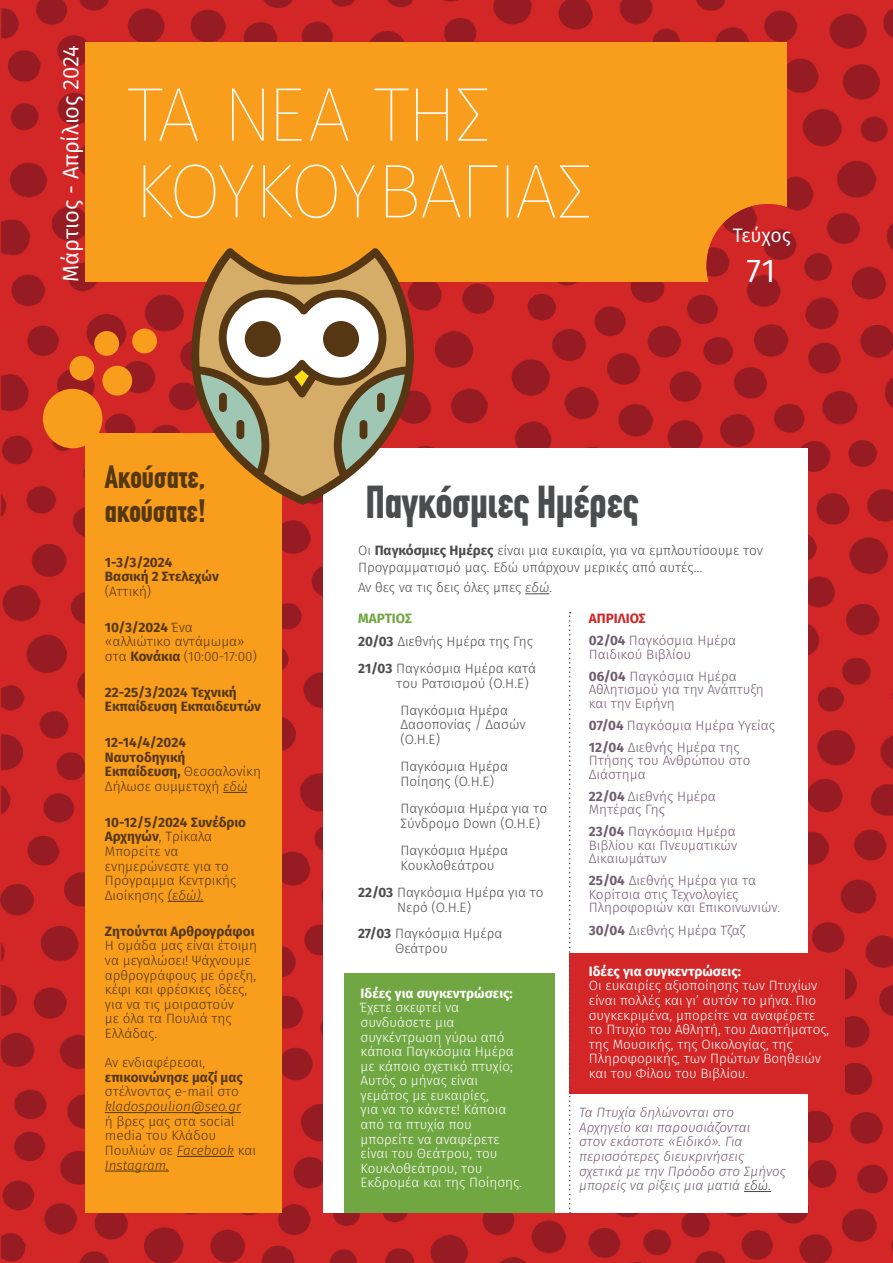
<style>
.page{position:relative;width:893px;height:1263px;background:#fff}
.page>*{position:absolute;margin:0;border:0;box-sizing:border-box;transform-origin:0 0}
.t1{font:700 condensed 45px "CF Din";color:#4b4c4d}
.t2{font:33px "Fira Sans";color:#fff}
.t3{font:700 condensed 31.5px/34px "CF Din";color:#553714}
.t4{font:22.5px "Fira Sans";letter-spacing:-.01em;color:#fff}
.t5{font:19.5px "Fira Sans";letter-spacing:-.005em;color:#fff}
.t6{font:300 13.5px/14.5px "Fira Sans";color:#fff}
.t7{font:300 13.5px/14.5px "Fira Sans";color:#4b4c4d}
.t8{font:300 13.5px/14.5px "Fira Sans";color:#553714}
.t9{font:300 13.5px/13.5px "Fira Sans";color:#725c70}
.t10{font:700 13.5px/14.5px "Fira Sans";color:#553714}
.t11{font:italic 300 13.5px/14.5px "Fira Sans";color:#725c70}
.t12{font:700 13.5px "Fira Sans";color:#fff}
.t13{font:italic 300 13.5px "Fira Sans";color:#553714}
.s1{font-weight:700}
.s2{font-weight:300}
.s3{font-weight:300;font-style:italic}
.s4{font-style:italic}
.s5{font-weight:700;color:#71a742}
.s6{font-weight:700;color:#d32727}
.s7{color:#4b4c4d}
</style>
<div class="page">
<img style="left:0;top:0;width:893px;height:1263px">
<div style="left:323px;top:449px;width:485px;height:764px;background:#fff"></div>
<div style="left:344px;top:974px;width:211px;height:239px;background:#71a742"></div>
<div style="left:85px;top:434px;width:197px;height:779px;background:#f89d1c"></div>
<div style="left:85px;top:43px;width:702px;height:239px;background:#f89d1c"></div>
<svg style="left:128px;top:89px;width:70px;height:52px"></svg>
<svg style="left:232px;top:89px;width:32px;height:52px"></svg>
<svg style="left:277px;top:89px;width:25px;height:52px"></svg>
<svg style="left:310px;top:89px;width:38px;height:52px"></svg>
<svg style="left:374px;top:89px;width:35px;height:52px"></svg>
<svg style="left:416px;top:89px;width:32px;height:52px"></svg>
<svg style="left:458px;top:89px;width:29px;height:52px"></svg>
<svg style="left:144px;top:164px;width:110px;height:54px"></svg>
<svg style="left:263px;top:165px;width:112px;height:53px"></svg>
<svg style="left:386px;top:165px;width:74px;height:52px"></svg>
<svg style="left:469px;top:165px;width:29px;height:52px"></svg>
<hr style="left:507px;top:165px;width:1px;height:52px;background:#fff">
<svg style="left:517px;top:165px;width:72px;height:52px"></svg>
<svg style="left:115px;top:282px;width:345px;height:167px;background:#c42b25"></svg>
<svg style="left:191px;top:248px;width:223px;height:256px"></svg>
<svg style="left:194px;top:290px;width:217px;height:184px"></svg>
<svg style="left:223px;top:792px;width:24px;height:1px"></svg>
<hr style="left:168px;top:901px;width:36px;height:1px;background:#553714">
<hr style="left:105px;top:1112px;width:136px;height:1px;background:#553714">
<hr style="left:177px;top:1156px;width:57px;height:1px;background:#553714">
<hr style="left:105px;top:1171px;width:64px;height:1px;background:#553714">
<svg style="left:525px;top:593px;width:24px;height:1px"></svg>
<div style="left:569px;top:953px;width:275px;height:141px;background:#d32727"></div>
<svg style="left:744px;top:1191px;width:27px;height:1px"></svg>
<svg style="left:569px;top:612px;width:2px;height:602px"></svg>
<div style="left:43px;top:389px;width:59px;height:59px;background:#f89d1c;border-radius:50%"></div>
<div style="left:102px;top:366px;width:30px;height:30px;background:#f89d1c;border-radius:50%"></div>
<div style="left:69px;top:356px;width:25px;height:25px;background:#f89d1c;border-radius:50%"></div>
<div style="left:94px;top:331px;width:25px;height:25px;background:#f89d1c;border-radius:50%"></div>
<div style="left:132px;top:329px;width:25px;height:24px;background:#f89d1c;border-radius:50%"></div>
<img style="left:706px;top:204px;width:123px;height:123px;border-radius:61px">
<h3 class="t4" style="left:55px;top:282px;width:238px;rotate:-90deg">Μάρτιος - Απρίλιος 2024</h3>
<h3 class="t3" style="left:105px;top:461px;width:102px">Ακούσατε, ακούσατε!</h3>
<p class="t10" style="left:105px;top:555px;width:115px">1-3/3/2024<br>Βασική 2 Στελεχών</p>
<p class="t8" style="left:105px;top:585px;width:48px">(Αττική)</p>
<p class="t8" style="left:105px;top:621px;width:154px"><span class="s1">10/3/2024</span> Ένα «αλλιώτικο αντάμωμα» στα <span class="s1">Κονάκια</span> (10:00-17:00)</p>
<p class="t10" style="left:105px;top:686px;width:158px">22-25/3/2024 Τεχνική<br>Εκπαίδευση Εκπαιδευτών</p>
<p class="t10" style="left:105px;top:736px;width:158px">12-14/4/2024<br>Ναυτοδηγική<br>Εκπαίδευση, <span class="s2">Θεσσαλονίκη<br>Δήλωσε συμμετοχή</span> <span class="s3">εδώ</span></p>
<p class="t8" style="left:105px;top:816px;width:143px"><span class="s1">10-12/5/2024 Συνέδριο<br>Αρχηγών</span>, Τρίκαλα<br>Μπορείτε να ενημερώνεστε για το<br>Πρόγραμμα Κεντρικής<br>Διοίκησης <span class="s4">(εδώ).</span></p>
<p class="t10" style="left:105px;top:925px;width:151px">Ζητούνται Αρθρογράφοι</p>
<p class="t8" style="left:105px;top:939px;width:154px">Η ομάδα μας είναι έτοιμη να μεγαλώσει! Ψάχνουμε αρθρογράφους με όρεξη, κέφι και φρέσκιες ιδέες, για να τις μοιραστούν<br>με όλα τα Πουλιά της<br>Ελλάδας.</p>
<p class="t8" style="left:105px;top:1056px;width:102px">Αν ενδιαφέρεσαι,</p>
<p class="t10" style="left:105px;top:1071px;width:140px">επικοινώνησε μαζί μας</p>
<p class="t8" style="left:105px;top:1085px;width:136px">στέλνοντας e-mail στο</p>
<p class="t13" style="left:105px;top:1097px;width:138px">kladospoulion@seo.gr</p>
<p class="t8" style="left:105px;top:1115px;width:153px">ή βρες μας στα social media του Κλάδου<br>Πουλιών σε <span class="s4">Facebook</span> και<br><span class="s4">Instagram.</span></p>
<h1 class="t1" style="left:366px;top:478px;width:275px">Παγκόσμιες Ημέρες</h1>
<h3 class="t5" style="left:733px;top:222px;width:59px">Τεύχος</h3>
<h2 class="t2" style="left:747px;top:247px;width:31px">71</h2>
<p class="t7" style="left:358px;top:543px;width:406px;line-height:16.5px">Οι <span class="s1">Παγκόσμιες Ημέρες</span> είναι μια ευκαιρία, για να εμπλουτίσουμε τον<br>Προγραμματισμό μας. Εδώ υπάρχουν μερικές από αυτές…</p>
<p class="t7" style="left:358px;top:581px;width:196px">Αν θες να τις δεις όλες μπες <span class="s4">εδώ</span>.</p>
<p class="t7" style="left:358px;top:608px;width:176px;line-height:23.1px"><span class="s5">ΜΑΡΤΙΟΣ<br></span><span class="s1">20/03</span> Διεθνής Ημέρα της Γης</p>
<p class="t7" style="left:396px;top:662px;width:141px;text-indent:-38px"><span class="s1">21/03</span> Παγκόσμια Ημέρα κατά του Ρατσισμού (O.H.E)</p>
<p class="t7" style="left:401px;top:704px;width:127px">Παγκόσμια Ημέρα<br>Δασοπονίας / Δασών (O.H.E)</p>
<p class="t7" style="left:401px;top:760px;width:109px">Παγκόσμια Ημέρα<br>Ποίησης (O.H.E)</p>
<p class="t7" style="left:401px;top:802px;width:148px">Παγκόσμια Ημέρα για το<br>Σύνδρομο Down (O.H.E)</p>
<p class="t7" style="left:401px;top:844px;width:109px">Παγκόσμια Ημέρα<br>Κουκλοθεάτρου</p>
<p class="t7" style="left:397px;top:886px;width:148px;text-indent:-39px"><span class="s1">22/03</span> Παγκόσμια Ημέρα για το<br>Νερό (O.H.E)</p>
<p class="t7" style="left:395px;top:927px;width:109px;text-indent:-37px"><span class="s1">27/03</span> Παγκόσμια Ημέρα<br>Θεάτρου</p>
<p class="t9" style="left:589px;top:609px;width:149px;line-height:22px"><span class="s6">ΑΠΡΙΛΙΟΣ<br></span><span class="s1">02/04</span> Παγκόσμια Ημέρα</p>
<p class="t9" style="left:589px;top:644px;width:150px;line-height:22px">Παιδικού Βιβλίου<br><span class="s1">06/04</span> Παγκόσμια Ημέρα</p>
<p class="t9" style="left:589px;top:684px;width:177px">Αθλητισμού για την Ανάπτυξη και την Ειρήνη</p>
<p class="t9" style="left:589px;top:715px;width:188px;line-height:22px"><span class="s1">07/04</span> Παγκόσμια Ημέρα Υγείας<br><span class="s1">12/04</span> Διεθνής Ημέρα της</p>
<p class="t9" style="left:589px;top:755px;width:163px">Πτήσης του Ανθρώπου στο<br>Διάστημα</p>
<p class="t9" style="left:589px;top:790px;width:129px"><span class="s1">22/04</span> Διεθνής Ημέρα<br>Μητέρας Γης</p>
<p class="t9" style="left:589px;top:826px;width:150px"><span class="s1">23/04</span> Παγκόσμια Ημέρα<br>Βιβλίου και Πνευματικών<br>Δικαιωμάτων</p>
<p class="t9" style="left:589px;top:875px;width:193px"><span class="s1">25/04</span> Διεθνής Ημέρα για τα<br>Κορίτσια στις Τεχνολογίες<br>Πληροφοριών και Επικοινωνιών.</p>
<p class="t9" style="left:589px;top:925px;width:157px"><span class="s1">30/04</span> Διεθνής Ημέρα Τζαζ</p>
<p class="t12" style="left:361px;top:984px;width:154px">Ιδέες για συγκεντρώσεις:</p>
<p class="t6" style="left:361px;top:1001px;width:163px">Έχετε σκεφτεί να συνδυάσετε μια συγκέντρωση γύρω από κάποια Παγκόσμια Ημέρα με κάποιο σχετικό πτυχίο;<br>Αυτός ο μήνας είναι γεμάτος με ευκαιρίες,<br>για να το κάνετε! Κάποια από τα πτυχία που μπορείτε να αναφέρετε είναι του Θεάτρου, του<br>Κουκλοθεάτρου, του<br>Εκδρομέα και της Ποίησης.</p>
<p class="t12" style="left:589px;top:962px;width:154px">Ιδέες για συγκεντρώσεις:</p>
<p class="t6" style="left:589px;top:979px;width:242px">Οι ευκαιρίες αξιοποίησης των Πτυχίων είναι πολλές και γι’ αυτόν το μήνα. Πιο συγκεκριμένα, μπορείτε να αναφέρετε το Πτυχίο του Αθλητή, του Διαστήματος, της Μουσικής, της Οικολογίας, της Πληροφορικής, των Πρώτων Βοηθειών και του Φίλου του Βιβλίου.</p>
<p class="t11" style="left:579px;top:1106px;width:208px">Τα Πτυχία δηλώνονται στο<br>Αρχηγείο και παρουσιάζονται<br>στον εκάστοτε «Ειδικό». Για περισσότερες διευκρινήσεις σχετικά με την Πρόοδο στο Σμήνος μπορείς να ρίξεις μια ματιά <span class="s7">εδώ.</span></p>
</div>
